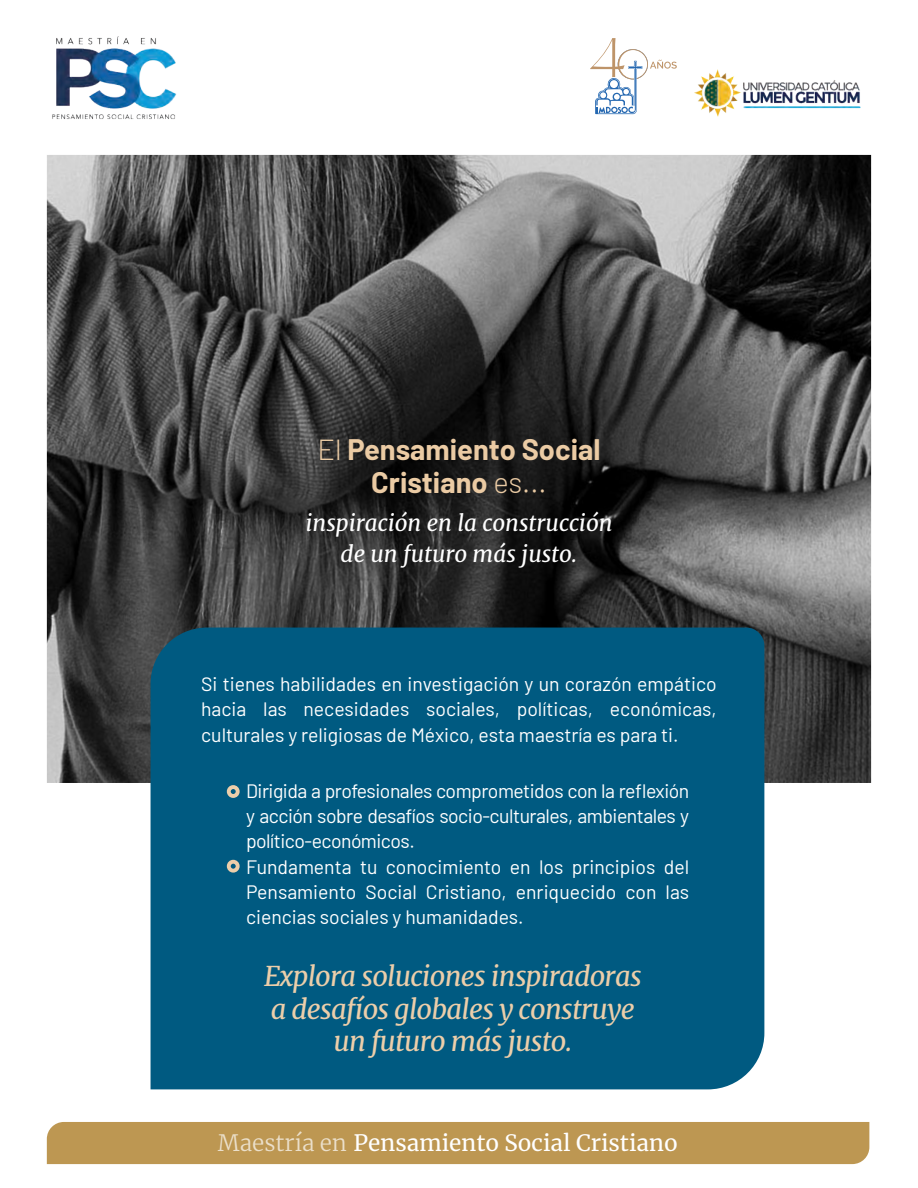
<style>
.page{position:relative;width:918px;height:1188px;background:#fff}
.page>*{position:absolute;margin:0;border:0;box-sizing:border-box;transform-origin:0 0}
.t1{font:700 28.95px/32.1px "Barlow";color:#ebcba4;text-align:center}
.t2{font:italic 27.15px/32.5px "Merriweather";letter-spacing:-.025em;color:#ecceaa;text-align:center}
.t3{font:22.5px "Merriweather";color:#fff}
.t4{font:italic 22.35px/31.3px "Merriweather";color:#fff;text-align:center}
.t5{font:19.35px/25.2px "Barlow";letter-spacing:-.005em;color:#fff;text-align:justify}
.s1{font-weight:300}
</style>
<div class="page">
<img style="left:47px;top:155px;width:824px;height:628px">
<img style="left:694px;top:69px;width:167px;height:47px">
<svg style="left:590px;top:38px;width:87px;height:76px"></svg>
<div style="left:151px;top:628px;width:613px;height:461px;background:#005a81"></div>
<div style="left:227px;top:785px;width:13px;height:13px;border:4px solid #ecceaa;border-radius:50%"></div>
<div style="left:227px;top:860px;width:13px;height:13px;border:4px solid #ecceaa;border-radius:50%"></div>
<div style="left:47px;top:1122px;width:822px;height:42px;background:#bd9752"></div>
<img style="left:52px;top:36px;width:125px;height:83px">
<h1 class="t1" style="left:318px;top:432px;width:284px"><span class="s1">El</span> Pensamiento Social<br>Cristiano <span class="s1">es...</span></h1>
<p class="t4" style="left:305px;top:507px;width:309px">inspiración en la construcción de un futuro más justo.</p>
<p class="t5" style="left:201px;top:670px;width:517px">Si tienes habilidades en investigación y un corazón empático hacia las necesidades sociales, políticas, económicas, culturales y religiosas de México, esta maestría es para ti.</p>
<p class="t5" style="left:246px;top:777px;width:445px;text-align:left">Dirigida a profesionales comprometidos con la reflexión y acción sobre desafíos socio-culturales, ambientales y político-económicos.<br>Fundamenta tu conocimiento en los principios del Pensamiento Social Cristiano, enriquecido con las ciencias sociales y humanidades.</p>
<h2 class="t2" style="left:264px;top:959px;width:379px">Explora soluciones inspiradoras a desafíos globales y construye un futuro más justo.</h2>
<p class="t3" style="left:218px;top:1127px;width:462px"><span class="s1">Maestría en</span> Pensamiento Social Cristiano</p>
</div>
